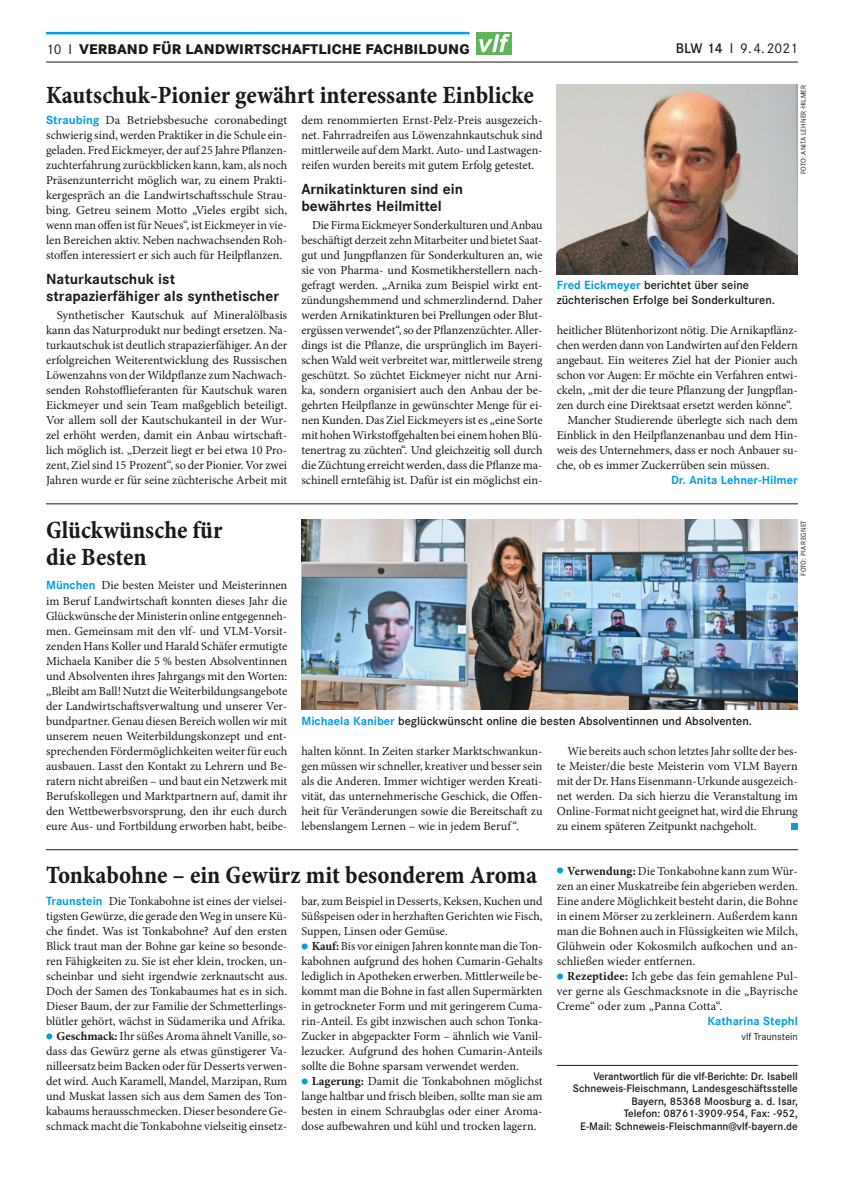
<style>
.page{position:relative;width:844px;height:1188px;background:#fff}
.page>*{position:absolute;margin:0;border:0;box-sizing:border-box;transform-origin:0 0}
.t1{font:25px/27.5px "Minion Pro Bold Cn Capt";color:#1a1a18}
.t2{font:700 14.38px/16.2px "Corporate S";color:#1a1a18}
.t3{font:800 13.75px "Corporate S";letter-spacing:.01em;color:#1a1a18}
.t4{font:13.75px "Corporate S";color:#1a1a18}
.t5{font:12.25px/15px "Minion Pro";letter-spacing:-.005em;color:#1a1a18;text-align:justify}
.t6{font:500 11.62px/15px "Corporate S";color:#1a1a18}
.t7{font:700 11.62px "Corporate S";color:#009ee3}
.t8{font:500 10.62px/12.5px "Corporate S";color:#1a1a18;text-align:right}
.t9{font:10px "Corporate S";color:#1a1a18}
.t10{font:6.88px "Corporate S";letter-spacing:.01em;color:#1a1a18}
.s1{font-weight:400}
.s2{font-weight:500}
.s3{font-family:"Corporate S";font-weight:700;font-size:11.62px;color:#009ee3}
.s4{font-weight:700;color:#009ee3}
.s5{font-family:"Universal Std Newswith Comm Pi";font-size:7.5px;color:#009ee3}
.s6{font-weight:700}
</style>
<div class="page">
<hr style="left:46px;top:32px;width:423px;height:2px;background:#009ee3">
<hr style="left:46px;top:62px;width:751px;height:1px;background:#1a1a18">
<div style="left:476px;top:32px;width:36px;height:22px;background:#60b55a"></div>
<svg style="left:479px;top:34px;width:31px;height:18px"></svg>
<hr style="left:556px;top:1064px;width:241px;height:1px;background:#1a1a18">
<img style="left:556px;top:84px;width:241px;height:190px">
<img style="left:301px;top:519px;width:496px;height:190px">
<div style="left:791px;top:822px;width:6px;height:7px;background:#009ee3"></div>
<hr style="left:46px;top:503px;width:751px;height:1px;background:#1a1a18">
<hr style="left:46px;top:849px;width:751px;height:1px;background:#1a1a18">
<p class="t3" style="left:46px;top:40px;width:425px"><span class="s1">10 I</span> VERBAND FÜR LANDWIRTSCHAFTLICHE FACHBILDUNG</p>
<p class="t4" style="left:675px;top:40px;width:124px"><span class="s2">BLW 14</span> I 9.4.2021</p>
<h1 class="t1" style="left:46px;top:82px;width:489px">Kautschuk-Pionier gewährt interessante Einblicke</h1>
<p class="t5" style="left:46px;top:113px;width:242px"><span class="s3">Straubing</span> Da Betriebsbesuche coronabedingt schwierig sind, werden Praktiker in die Schule ein&shy;geladen. Fred Eickmeyer, der auf 25 Jahre Pflanzen&shy;zuchterfahrung zurückblicken kann, kam, als noch Präsenzunterricht möglich war, zu einem Prakti&shy;kergespräch an die Landwirtschaftsschule Strau&shy;bing. Getreu seinem Motto „Vieles ergibt sich, wenn man offen ist für Neues“, ist Eickmeyer in vie&shy;len Bereichen aktiv. Neben nachwachsenden Roh&shy;stoffen interessiert er sich auch für Heilpflanzen.</p>
<p class="t2" style="left:46px;top:271px;width:234px">Naturkautschuk ist strapazierfähiger als synthetischer</p>
<p class="t5" style="left:46px;top:308px;width:242px;text-indent:11px">Synthetischer Kautschuk auf Mineralölbasis kann das Naturprodukt nur bedingt ersetzen. Na&shy;turkautschuk ist deutlich strapazierfähiger. An der erfolgreichen Weiterentwicklung des Russischen Löwenzahns von der Wildpflanze zum Nachwach&shy;senden Rohstofflieferanten für Kautschuk waren Eickmeyer und sein Team maßgeblich beteiligt.<br>Vor allem soll der Kautschukanteil in der Wur&shy;zel erhöht werden, damit ein Anbau wirtschaft&shy;lich möglich ist. „Derzeit liegt er bei etwa 10 Pro&shy;zent, Ziel sind 15 Prozent“, so der Pionier. Vor zwei Jahren wurde er für seine züchterische Arbeit mit</p>
<p class="t5" style="left:301px;top:113px;width:242px">dem renommierten Ernst-Pelz-Preis ausgezeich&shy;net. Fahrradreifen aus Löwenzahnkautschuk sind mittlerweile auf dem Markt. Auto- und Lastwagen&shy;reifen wurden bereits mit gutem Erfolg getestet.</p>
<p class="t2" style="left:301px;top:181px;width:163px">Arnikatinkturen sind ein bewährtes Heilmittel</p>
<p class="t5" style="left:301px;top:218px;width:242px;text-indent:11px">Die Firma Eickmeyer Sonderkulturen und Anbau beschäftigt derzeit zehn Mitarbeiter und bietet Saat&shy;gut und Jungpflanzen für Sonderkulturen an, wie sie von Pharma- und Kosmetikherstellern nach&shy;gefragt werden. „Arnika zum Beispiel wirkt ent&shy;zündungshemmend und schmerzlindernd. Daher werden Arnikatinkturen bei Prellungen oder Blut&shy;ergüssen verwendet“, so der Pflanzenzüchter. Aller&shy;dings ist die Pflanze, die ursprünglich im Bayeri&shy;schen Wald weit verbreitet war, mittlerweile streng geschützt. So züchtet Eickmeyer nicht nur Arni&shy;ka, sondern organisiert auch den Anbau der be&shy;gehrten Heilpflanze in gewünschter Menge für ei&shy;nen Kunden. Das Ziel Eickmeyers ist es „eine Sorte mit hohen Wirkstoffgehalten bei einem hohen Blü&shy;tenertrag zu züchten“. Und gleichzeitig soll durch die Züchtung erreicht werden, dass die Pflanze ma&shy;schinell erntefähig ist. Dafür ist ein möglichst ein-</p>
<p class="t10" style="left:799px;top:174px;width:91px;rotate:-90deg">FOTO: ANITA LEHNER-HILMER</p>
<p class="t6" style="left:556px;top:278px;width:220px"><span class="s4">Fred Eickmeyer</span> berichtet über seine züchterischen Erfolge bei Sonderkulturen.</p>
<p class="t5" style="left:556px;top:323px;width:242px">heitlicher Blütenhorizont nötig. Die Arnikapflänz-</p>
<p class="t5" style="left:556px;top:338px;width:242px">chen werden dann von Landwirten auf den Feldern</p>
<p class="t5" style="left:556px;top:353px;width:242px">angebaut. Ein weiteres Ziel hat der Pionier auch</p>
<p class="t5" style="left:556px;top:368px;width:242px">schon vor Augen: Er möchte ein Verfahren entwi-</p>
<p class="t5" style="left:556px;top:383px;width:242px">ckeln, „mit der die teure Pflanzung der Jungpflan-</p>
<p class="t5" style="left:556px;top:398px;width:237px">zen durch eine Direktsaat ersetzt werden könne“.</p>
<p class="t5" style="left:567px;top:413px;width:232px">Mancher Studierende überlegte sich nach dem</p>
<p class="t5" style="left:556px;top:428px;width:242px">Einblick in den Heilpflanzenanbau und dem Hin-</p>
<p class="t5" style="left:556px;top:443px;width:242px">weis des Unternehmers, dass er noch Anbauer su-</p>
<p class="t5" style="left:556px;top:458px;width:214px">che, ob es immer Zuckerrüben sein müssen.</p>
<p class="t7" style="left:670px;top:473px;width:128px">Dr. Anita Lehner-Hilmer</p>
<h1 class="t1" style="left:46px;top:517px;width:178px">Glückwünsche für die Besten</h1>
<p class="t5" style="left:46px;top:578px;width:242px"><span class="s3">München</span> Die besten Meister und Meisterinnen im Beruf Landwirtschaft konnten dieses Jahr die Glückwünsche der Ministerin online entgegenneh&shy;men. Gemeinsam mit den vlf- und VLM-Vorsit&shy;zenden Hans Koller und Harald Schäfer ermutigte Michaela Kaniber die 5 % besten Absolventinnen und Absolventen ihres Jahrgangs mit den Worten: „Bleibt am Ball! Nutzt die Weiterbildungsangebote der Landwirtschaftsverwaltung und unserer Ver&shy;bundpartner. Genau diesen Bereich wollen wir mit unserem neuen Weiterbildungskonzept und ent&shy;sprechenden Fördermöglichkeiten weiter für euch ausbauen. Lasst den Kontakt zu Lehrern und Be&shy;ratern nicht abreißen – und baut ein Netzwerk mit Berufskollegen und Marktpartnern auf, damit ihr den Wettbewerbsvorsprung, den ihr euch durch eure Aus- und Fortbildung erworben habt, beibe-</p>
<p class="t10" style="left:799px;top:575px;width:57px;rotate:-90deg">FOTO: PIA REGNET</p>
<p class="t6" style="left:301px;top:713px;width:452px"><span class="s4">Michaela Kaniber</span> beglückwünscht online die besten Absolventinnen und Absolventen.</p>
<p class="t5" style="left:301px;top:743px;width:242px">halten könnt. In Zeiten starker Marktschwankun&shy;gen müssen wir schneller, kreativer und besser sein als die Anderen. Immer wichtiger werden Kreati&shy;vität, das unternehmerische Geschick, die Offen&shy;heit für Veränderungen sowie die Bereitschaft zu lebenslangem Lernen – wie in jedem Beruf “.</p>
<p class="t5" style="left:556px;top:743px;width:242px;text-indent:11px">Wie bereits auch schon letztes Jahr sollte der bes&shy;te Meister/die beste Meisterin vom VLM Bayern mit der Dr. Hans Eisenmann-Urkunde ausgezeich&shy;net werden. Da sich hierzu die Veranstaltung im Online-Format nicht geeignet hat, wird die Ehrung zu einem späteren Zeitpunkt nachgeholt.</p>
<h1 class="t1" style="left:46px;top:862px;width:492px">Tonkabohne – ein Gewürz mit besonderem Aroma</h1>
<p class="t5" style="left:46px;top:893px;width:242px"><span class="s3">Traunstein</span> Die Tonkabohne ist eines der vielsei&shy;tigsten Gewürze, die gerade den Weg in unsere Kü&shy;che findet. Was ist Tonkabohne? Auf den ersten Blick traut man der Bohne gar keine so besonde&shy;ren Fähigkeiten zu. Sie ist eher klein, trocken, un&shy;scheinbar und sieht irgendwie zerknautscht aus.<br>Doch der Samen des Tonkabaumes hat es in sich.<br>Dieser Baum, der zur Familie der Schmetterlings&shy;blütler gehört, wächst in Südamerika und Afrika.</p>
<p class="t5" style="left:46px;top:1028px;width:242px"><span class="s5">●</span> <span class="s6">Geschmack:</span> Ihr süßes Aroma ähnelt Vanille, so&shy;dass das Gewürz gerne als etwas günstigerer Va&shy;nilleersatz beim Backen oder für Desserts verwen&shy;det wird. Auch Karamell, Mandel, Marzipan, Rum und Muskat lassen sich aus dem Samen des Ton&shy;kabaums herausschmecken. Dieser besondere Ge&shy;schmack macht die Tonkabohne vielseitig einsetz-</p>
<p class="t5" style="left:301px;top:893px;width:242px">bar, zum Beispiel in Desserts, Keksen, Kuchen und Süßspeisen oder in herzhaften Gerichten wie Fisch, Suppen, Linsen oder Gemüse.</p>
<p class="t5" style="left:301px;top:938px;width:242px"><span class="s5">●</span> <span class="s6">Kauf:</span> Bis vor einigen Jahren konnte man die Ton&shy;kabohnen aufgrund des hohen Cumarin-Gehalts lediglich in Apotheken erwerben. Mittlerweile be&shy;kommt man die Bohne in fast allen Supermärkten in getrockneter Form und mit geringerem Cuma&shy;rin-Anteil. Es gibt inzwischen auch schon Tonka-Zucker in abgepackter Form – ähnlich wie Vanil&shy;lezucker. Aufgrund des hohen Cumarin-Anteils sollte die Bohne sparsam verwendet werden.</p>
<p class="t5" style="left:301px;top:1073px;width:242px"><span class="s5">●</span> <span class="s6">Lagerung:</span> Damit die Tonkabohnen möglichst lange haltbar und frisch bleiben, sollte man sie am besten in einem Schraubglas oder einer Aroma&shy;dose aufbewahren und kühl und trocken lagern.</p>
<p class="t5" style="left:556px;top:863px;width:242px"><span class="s5">●</span> <span class="s6">Verwendung:</span> Die Tonkabohne kann zum Wür&shy;zen an einer Muskatreibe fein abgerieben werden.<br>Eine andere Möglichkeit besteht darin, die Bohne in einem Mörser zu zerkleinern. Außerdem kann man die Bohnen auch in Flüssigkeiten wie Milch, Glühwein oder Kokosmilch aufkochen und an&shy;schließen wieder entfernen.</p>
<p class="t5" style="left:556px;top:968px;width:242px"><span class="s5">●</span> <span class="s6">Rezeptidee:</span> Ich gebe das fein gemahlene Pul&shy;ver gerne als Geschmacksnote in die „Bayrische Creme“ oder zum „Panna Cotta“.</p>
<p class="t7" style="left:707px;top:1013px;width:92px">Katharina Stephl</p>
<p class="t9" style="left:741px;top:1030px;width:58px">vlf Traunstein</p>
<p class="t8" style="left:572px;top:1069px;width:226px">Verantwortlich für die vlf-Berichte: Dr. Isabell Schneweis-Fleischmann, Landesgeschäftsstelle Bayern, 85368 Moosburg a. d. Isar,<br>Telefon: 08761-3909-954, Fax: -952,<br>E-Mail: Schneweis-Fleischmann@vlf-bayern.de</p>
</div>
